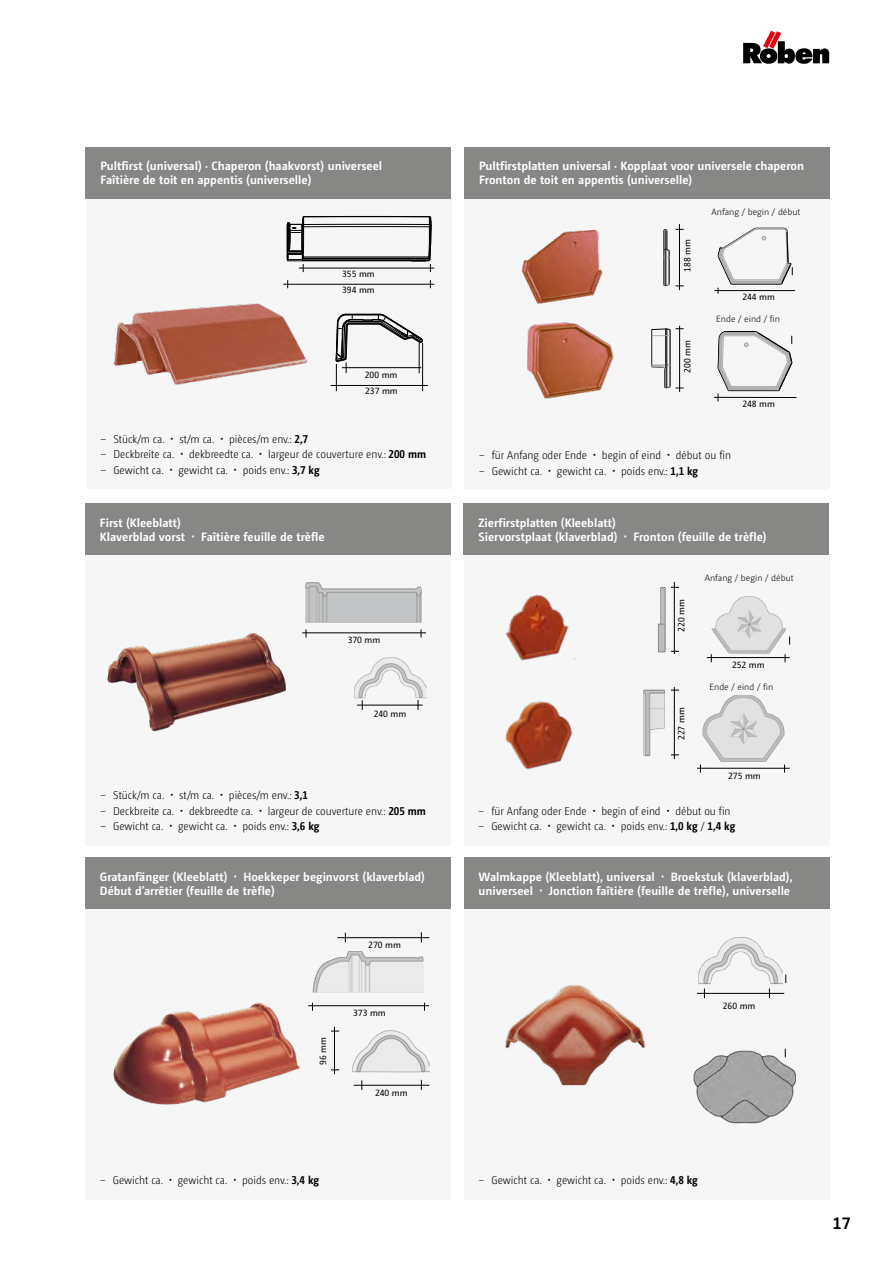
<style>
.page{position:relative;width:893px;height:1263px;background:#fff}
.page>*{position:absolute;margin:0;border:0;box-sizing:border-box;transform-origin:0 0}
.t1{font:700 16.5px "Camingo Dos Pro";color:#000}
.t2{font:700 12px/14.4px "Camingo Dos Pro";color:#fff}
.t3{font:300 11.25px "Camingo Dos Pro S Cd";color:#000}
.t4{font:9px/16.8px "Camingo Dos Pro";color:#000}
.t5{font:300 9px "Camingo Dos Pro";color:#000}
.s1{font-weight:700}
</style>
<div class="page">
<div style="left:85px;top:555px;width:366px;height:290px;background:#f6f6f6"></div>
<div style="left:85px;top:909px;width:366px;height:290px;background:#f6f6f6"></div>
<div style="left:464px;top:555px;width:365px;height:290px;background:#f6f6f6"></div>
<div style="left:464px;top:909px;width:366px;height:290px;background:#f6f6f6"></div>
<div style="left:85px;top:858px;width:366px;height:51px;background:#878786"></div>
<div style="left:464px;top:858px;width:365px;height:51px;background:#878786"></div>
<div style="left:85px;top:504px;width:366px;height:51px;background:#878786"></div>
<div style="left:464px;top:504px;width:365px;height:51px;background:#878786"></div>
<div style="left:86px;top:198px;width:365px;height:291px;background:#f6f6f6"></div>
<div style="left:464px;top:198px;width:366px;height:291px;background:#f6f6f6"></div>
<div style="left:85px;top:147px;width:366px;height:51px;background:#878786"></div>
<div style="left:464px;top:147px;width:366px;height:51px;background:#878786"></div>
<img style="left:107px;top:633px;width:179px;height:99px">
<img style="left:305px;top:582px;width:117px;height:40px">
<hr style="left:302px;top:633px;width:124px;height:1px;background:#000">
<img style="left:354px;top:657px;width:72px;height:41px">
<hr style="left:357px;top:705px;width:66px;height:1px;background:#000">
<img style="left:698px;top:937px;width:84px;height:48px">
<hr style="left:697px;top:993px;width:87px;height:1px;background:#000">
<img style="left:505px;top:984px;width:141px;height:102px">
<img style="left:693px;top:1051px;width:103px;height:72px">
<hr style="left:334px;top:1027px;width:1px;height:47px;background:#000">
<img style="left:113px;top:1002px;width:187px;height:103px">
<img style="left:312px;top:951px;width:111px;height:41px">
<img style="left:353px;top:1031px;width:76px;height:41px">
<hr style="left:308px;top:1005px;width:121px;height:1px;background:#000">
<hr style="left:354px;top:1085px;width:75px;height:1px;background:#000">
<hr style="left:337px;top:937px;width:92px;height:1px;background:#000">
<img style="left:658px;top:587px;width:8px;height:66px">
<img style="left:643px;top:689px;width:22px;height:68px">
<hr style="left:707px;top:657px;width:83px;height:1px;background:#000">
<hr style="left:674px;top:582px;width:1px;height:72px;background:#000">
<hr style="left:674px;top:687px;width:1px;height:72px;background:#000">
<hr style="left:697px;top:768px;width:93px;height:1px;background:#000">
<svg style="left:709px;top:636px;width:81px;height:26px"></svg>
<img style="left:709px;top:596px;width:78px;height:58px">
<svg style="left:699px;top:764px;width:88px;height:9px"></svg>
<img style="left:702px;top:695px;width:83px;height:67px">
<img style="left:505px;top:594px;width:71px;height:67px">
<img style="left:505px;top:701px;width:68px;height:69px">
<img style="left:105px;top:224px;width:226px;height:280px">
<hr style="left:331px;top:385px;width:97px;height:1px;background:#000">
<hr style="left:283px;top:284px;width:151px;height:1px;background:#000">
<hr style="left:299px;top:268px;width:135px;height:1px;background:#000">
<svg style="left:287px;top:216px;width:145px;height:56px"></svg>
<svg style="left:336px;top:314px;width:87px;height:77px"></svg>
<hr style="left:419px;top:343px;width:1px;height:30px;background:#000">
<hr style="left:714px;top:290px;width:81px;height:1px;background:#000">
<svg style="left:718px;top:228px;width:75px;height:66px"></svg>
<hr style="left:679px;top:224px;width:1px;height:66px;background:#000">
<hr style="left:679px;top:326px;width:1px;height:66px;background:#000">
<hr style="left:714px;top:397px;width:82px;height:1px;background:#000">
<svg style="left:718px;top:331px;width:74px;height:70px"></svg>
<svg style="left:663px;top:229px;width:7px;height:57px"></svg>
<hr style="left:651px;top:330px;width:1px;height:36px;background:#000">
<hr style="left:652px;top:330px;width:1px;height:35px;background:#b4b4b4">
<hr style="left:665px;top:329px;width:1px;height:36px;background:#000">
<hr style="left:666px;top:329px;width:1px;height:36px;background:#000">
<hr style="left:669px;top:329px;width:1px;height:36px;background:#b4b4b4">
<hr style="left:670px;top:330px;width:1px;height:56px;background:#000">
<svg style="left:651px;top:328px;width:33px;height:8px"></svg>
<svg style="left:651px;top:365px;width:33px;height:24px"></svg>
<img style="left:521px;top:229px;width:93px;height:170px">
<svg style="left:743px;top:31px;width:86px;height:33px"></svg>
<p class="t2" style="left:100px;top:158px;width:283px">Pultfirst (universal) · Chaperon (haakvorst) universeel<br>Faîtière de toit en appentis (universelle)</p>
<p class="t2" style="left:479px;top:158px;width:327px">Pultfirstplatten universal · Kopplaat voor universele chaperon<br>Fronton de toit en appentis (universelle)</p>
<p class="t4" style="left:342px;top:266px;width:34px">355 mm</p>
<p class="t4" style="left:342px;top:282px;width:34px">394 mm</p>
<p class="t4" style="left:365px;top:366px;width:34px">200 mm<br>237 mm</p>
<p class="t3" style="left:101px;top:432px;width:66px">− Stück/m ca.</p>
<p class="t3" style="left:179px;top:432px;width:36px">st/m ca.</p>
<p class="t3" style="left:229px;top:432px;width:80px">pièces/m env.: <span class="s1">2,7</span></p>
<p class="t3" style="left:101px;top:448px;width:75px">− Deckbreite ca.</p>
<p class="t3" style="left:189px;top:448px;width:66px">dekbreedte ca.</p>
<p class="t3" style="left:268px;top:448px;width:160px">largeur de couverture env.: <span class="s1">200 mm</span></p>
<p class="t3" style="left:101px;top:464px;width:65px">− Gewicht ca.</p>
<p class="t3" style="left:178px;top:464px;width:51px">gewicht ca.</p>
<p class="t3" style="left:243px;top:464px;width:79px">poids env.: <span class="s1">3,7 kg</span></p>
<p class="t2" style="left:100px;top:515px;width:87px">First (Kleeblatt)<br>Klaverblad vorst</p>
<p class="t2" style="left:201px;top:530px;width:125px">Faîtière feuille de trèfle</p>
<p class="t4" style="left:348px;top:632px;width:34px">370 mm</p>
<p class="t4" style="left:374px;top:706px;width:34px">240 mm</p>
<p class="t3" style="left:100px;top:788px;width:66px">− Stück/m ca.</p>
<p class="t3" style="left:179px;top:788px;width:36px">st/m ca.</p>
<p class="t3" style="left:229px;top:788px;width:80px">pièces/m env.: <span class="s1">3,1</span></p>
<p class="t3" style="left:100px;top:804px;width:75px">− Deckbreite ca.</p>
<p class="t3" style="left:189px;top:804px;width:66px">dekbreedte ca.</p>
<p class="t3" style="left:268px;top:804px;width:160px">largeur de couverture env.: <span class="s1">205 mm</span></p>
<p class="t3" style="left:100px;top:820px;width:65px">− Gewicht ca.</p>
<p class="t3" style="left:178px;top:820px;width:51px">gewicht ca.</p>
<p class="t3" style="left:242px;top:820px;width:79px">poids env.: <span class="s1">3,6 kg</span></p>
<p class="t4" style="left:679px;top:272px;width:34px;rotate:-90deg">188 mm</p>
<p class="t4" style="left:679px;top:373px;width:34px;rotate:-90deg">200 mm</p>
<p class="t5" style="left:711px;top:206px;width:90px">Anfang / begin / début</p>
<p class="t4" style="left:742px;top:289px;width:34px">244 mm</p>
<p class="t5" style="left:716px;top:313px;width:65px">Ende / eind / fin</p>
<p class="t4" style="left:742px;top:395px;width:34px">248 mm</p>
<p class="t3" style="left:479px;top:448px;width:110px">− für Anfang oder Ende</p>
<p class="t3" style="left:602px;top:448px;width:61px">begin of eind</p>
<p class="t3" style="left:676px;top:448px;width:57px">début ou fin</p>
<p class="t3" style="left:479px;top:464px;width:65px">− Gewicht ca.</p>
<p class="t3" style="left:557px;top:464px;width:51px">gewicht ca.</p>
<p class="t3" style="left:621px;top:464px;width:79px">poids env.: <span class="s1">1,1 kg</span></p>
<p class="t2" style="left:478px;top:515px;width:141px">Zierfirstplatten (Kleeblatt)<br>Siervorstplaat (klaverblad)</p>
<p class="t2" style="left:633px;top:530px;width:135px">Fronton (feuille de trèfle)</p>
<p class="t4" style="left:673px;top:632px;width:34px;rotate:-90deg">220 mm</p>
<p class="t4" style="left:673px;top:740px;width:34px;rotate:-90deg">227 mm</p>
<p class="t5" style="left:705px;top:573px;width:90px">Anfang / begin / début</p>
<p class="t4" style="left:732px;top:656px;width:34px">252 mm</p>
<p class="t5" style="left:709px;top:682px;width:65px">Ende / eind / fin</p>
<p class="t4" style="left:728px;top:767px;width:34px">275 mm</p>
<p class="t3" style="left:479px;top:804px;width:110px">− für Anfang oder Ende</p>
<p class="t3" style="left:601px;top:804px;width:61px">begin of eind</p>
<p class="t3" style="left:675px;top:804px;width:57px">début ou fin</p>
<p class="t3" style="left:479px;top:820px;width:65px">− Gewicht ca.</p>
<p class="t3" style="left:556px;top:820px;width:51px">gewicht ca.</p>
<p class="t3" style="left:621px;top:820px;width:116px">poids env.: <span class="s1">1,0 kg</span> / <span class="s1">1,4 kg</span></p>
<p class="t2" style="left:100px;top:869px;width:129px">Gratanfänger (Kleeblatt)</p>
<p class="t2" style="left:100px;top:869px;width:327px;text-indent:143px">Hoekkeper beginvorst (klaverblad)<br>Début d’arrêtier (feuille de trèfle)</p>
<p class="t2" style="left:479px;top:869px;width:178px">Walmkappe (Kleeblatt), universal</p>
<p class="t2" style="left:671px;top:869px;width:124px">Broekstuk (klaverblad),</p>
<p class="t2" style="left:479px;top:884px;width:56px">universeel</p>
<p class="t2" style="left:549px;top:884px;width:243px">Jonction faîtière (feuille de trèfle), universelle</p>
<p class="t4" style="left:314px;top:1065px;width:29px;rotate:-90deg">96 mm</p>
<p class="t4" style="left:368px;top:936px;width:34px">270 mm</p>
<p class="t4" style="left:353px;top:1004px;width:34px">373 mm</p>
<p class="t4" style="left:375px;top:1084px;width:34px">240 mm</p>
<p class="t4" style="left:723px;top:997px;width:34px">260 mm</p>
<p class="t3" style="left:100px;top:1174px;width:65px">− Gewicht ca.</p>
<p class="t3" style="left:178px;top:1174px;width:51px">gewicht ca.</p>
<p class="t3" style="left:242px;top:1174px;width:79px">poids env.: <span class="s1">3,4 kg</span></p>
<p class="t3" style="left:479px;top:1174px;width:65px">− Gewicht ca.</p>
<p class="t3" style="left:557px;top:1174px;width:51px">gewicht ca.</p>
<p class="t3" style="left:621px;top:1174px;width:79px">poids env.: <span class="s1">4,8 kg</span></p>
<h1 class="t1" style="left:833px;top:1213px;width:19px">17</h1>
</div>
